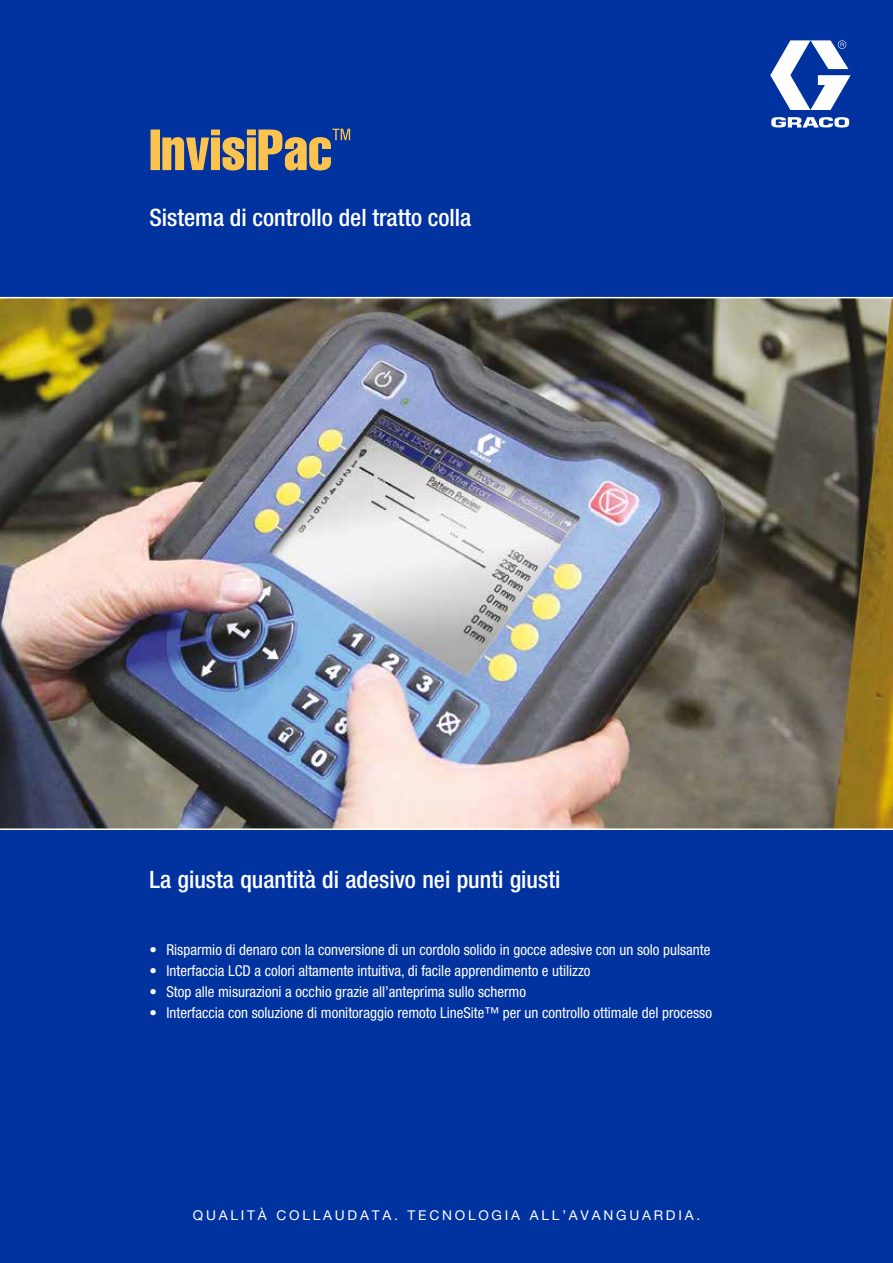
<style>
.page{position:relative;width:893px;height:1263px;background:#0032a0}
.page>*{position:absolute;margin:0;border:0;box-sizing:border-box;transform-origin:0 0}
.t1{font:500 condensed 24px "Helvetica Neue LT Std";color:#fff}
.t2{font:condensed 15px "Helvetica Neue LT Std";color:#fff}
.t3{font:13.5px "Helvetica Neue LT Std";letter-spacing:.2em;color:#fff}
</style>
<div class="page">
<img style="left:0;top:298px;width:893px;height:530px">
<svg style="left:770px;top:40px;width:81px;height:88px"></svg>
<hr style="left:0;top:297px;width:893px;height:1px;background:#fff">
<hr style="left:0;top:828px;width:893px;height:2px;background:#fff">
<svg style="left:151px;top:129px;width:199px;height:41px"></svg>
<h1 class="t1" style="left:149px;top:203px;width:323px">Sistema di controllo del tratto colla</h1>
<h1 class="t1" style="left:149px;top:865px;width:412px">La giusta quantità di adesivo nei punti giusti</h1>
<p class="t2" style="left:149px;top:941px;width:562px">• Risparmio di denaro con la conversione di un cordolo solido in gocce adesive con un solo pulsante</p>
<p class="t2" style="left:149px;top:962px;width:443px">• Interfaccia LCD a colori altamente intuitiva, di facile apprendimento e utilizzo</p>
<p class="t2" style="left:149px;top:983px;width:378px">• Stop alle misurazioni a occhio grazie all’anteprima sullo schermo</p>
<p class="t2" style="left:149px;top:1004px;width:564px">• Interfaccia con soluzione di monitoraggio remoto LineSite™ per un controllo ottimale del processo</p>
<p class="t3" style="left:193px;top:1207px;width:509px">QUALITÀ COLLAUDATA. TECNOLOGIA ALL’AVANGUARDIA.</p>
</div>
